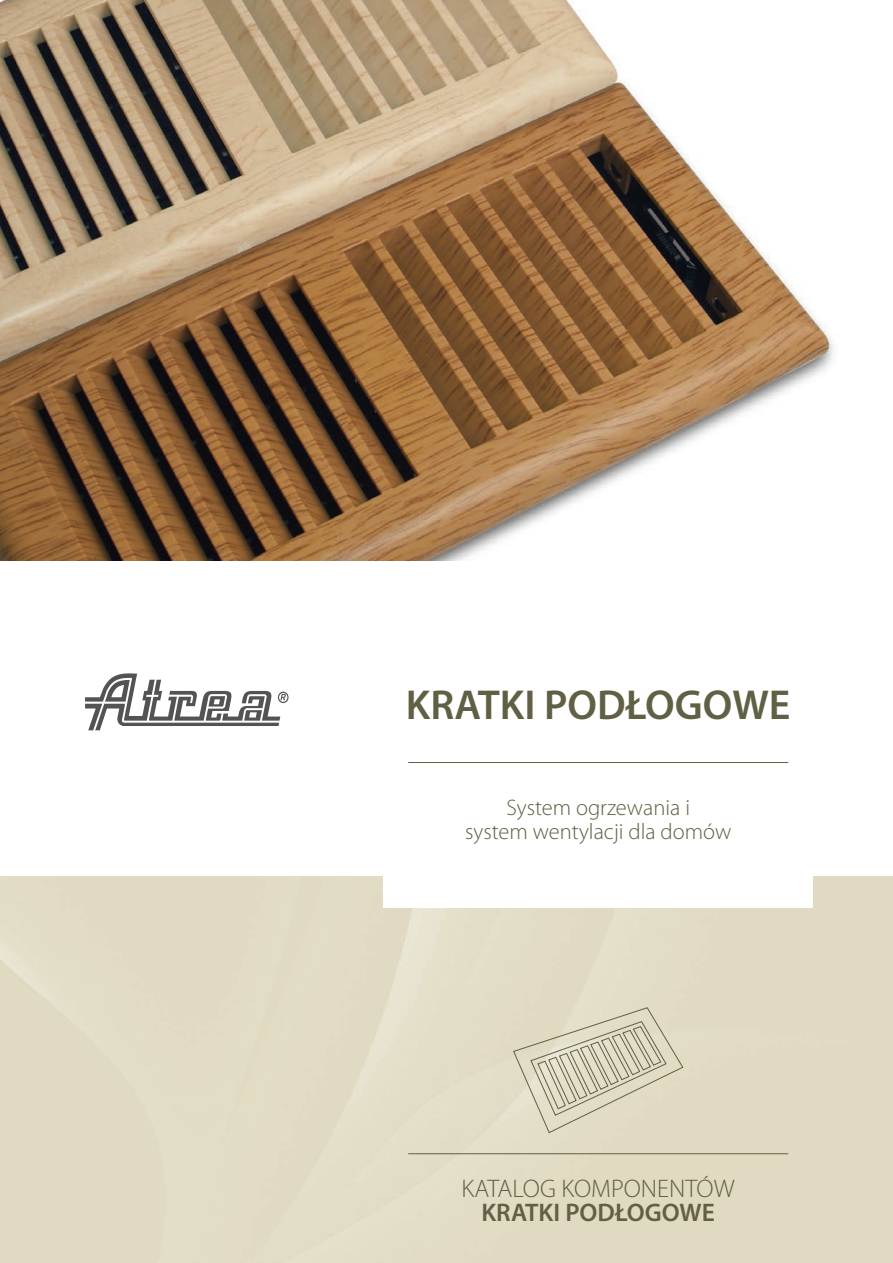
<style>
.page{position:relative;width:893px;height:1263px;background:#fff}
.page>*{position:absolute;margin:0;border:0;box-sizing:border-box;transform-origin:0 0}
.t1{font:600 42px "Myriad Pro";color:#615f44}
.t2{font:300 25.5px/24px "Myriad Pro";color:#615f44;text-align:center}
.t3{font:300 22.5px "Myriad Pro";color:#615f44}
.s1{font-weight:600}
</style>
<div class="page">
<img style="left:0;top:0;width:839px;height:561px">
<svg style="left:85px;top:673px;width:204px;height:57px"></svg>
<hr style="left:408px;top:762px;width:380px;height:1px;background:#615f44">
<hr style="left:408px;top:1153px;width:380px;height:1px;background:#615f44">
<svg style="left:513px;top:1007px;width:171px;height:126px;background:#d6d2ba"></svg>
<p class="t1" style="left:406px;top:682px;width:386px">KRATKI PODŁOGOWE</p>
<p class="t3" style="left:506px;top:795px;width:185px">System ogrzewania i</p>
<p class="t3" style="left:465px;top:819px;width:268px">system wentylacji dla domów</p>
<p class="t2" style="left:462px;top:1177px;width:275px">KATALOG KOMPONENTÓW<br><span class="s1">KRATKI PODŁOGOWE</span></p>
</div>
